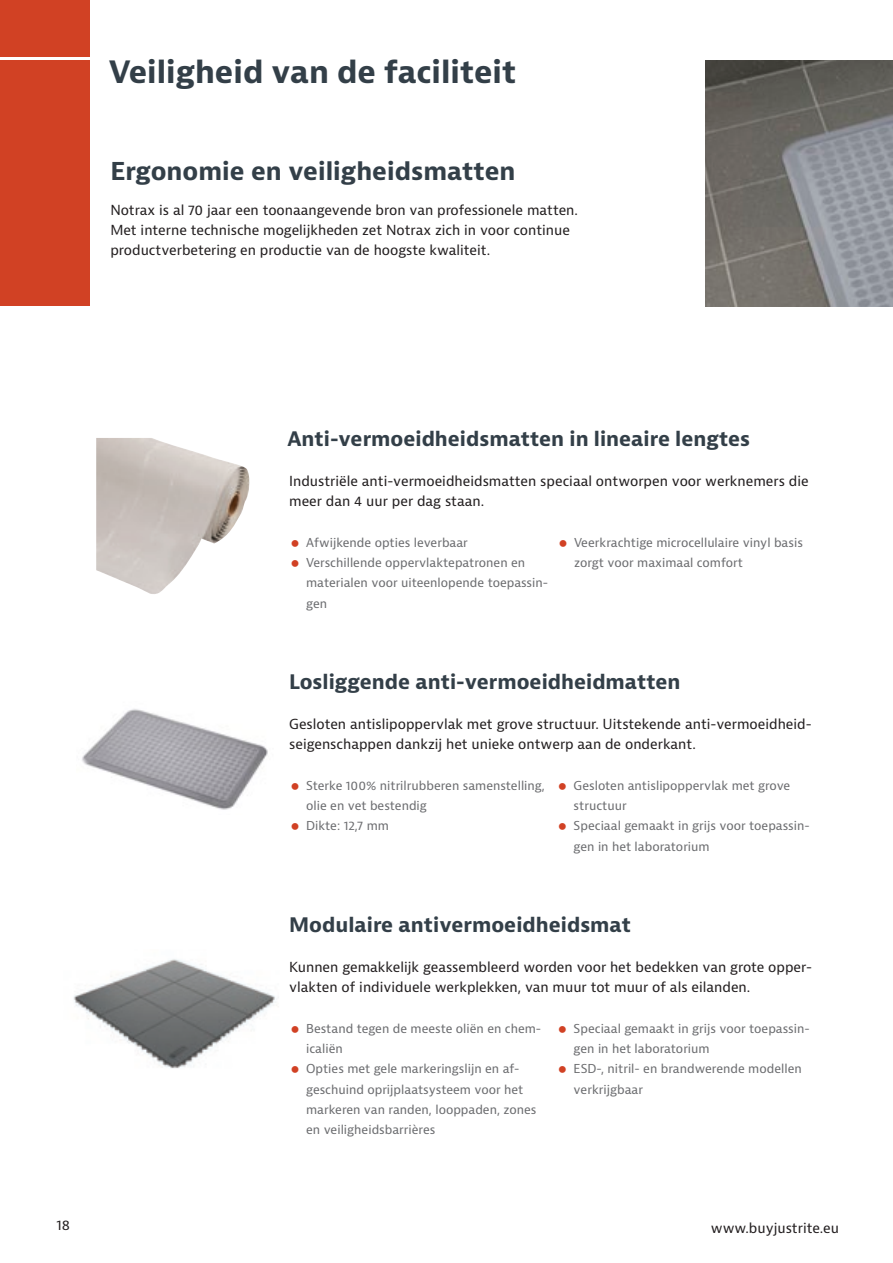
<style>
.page{position:relative;width:893px;height:1263px;background:#fff}
.page>*{position:absolute;margin:0;border:0;box-sizing:border-box;transform-origin:0 0}
.Main_Titles{font:700 30px "Bernina Sans";color:#333f48}
.Titles{font:700 24px "Bernina Sans";color:#333f48}
.Product_Title_Left{font:700 19.5px "Bernina Sans";color:#333f48}
.platte_tekst{font:13.5px/20.2px "Bernina Sans";color:#231f20}
.t1{font:12px/20.2px "Bernina Sans";color:#6c6d70}
</style>
<div class="page">
<img style="left:96px;top:438px;width:154px;height:156px">
<img style="left:82px;top:709px;width:186px;height:101px">
<img style="left:73px;top:959px;width:203px;height:110px">
<img style="left:706px;top:61px;width:187px;height:245px">
<div style="left:0;top:61px;width:89px;height:245px;background:#d14124"></div>
<div style="left:0;top:0;width:89px;height:56px;background:#d14124"></div>
<p class="Main_Titles" style="left:109px;top:52px;width:409px">Veiligheid van de faciliteit</p>
<p class="Titles" style="left:110px;top:156px;width:407px">Ergonomie en veiligheidsmatten</p>
<p class="platte_tekst" style="left:110px;top:200px;width:469px">Notrax is al 70 jaar een toonaangevende bron van professionele matten.</p>
<p class="platte_tekst" style="left:110px;top:220px;width:461px">Met interne technische mogelijkheden zet Notrax zich in voor continue productverbetering en productie van de hoogste kwaliteit.</p>
<p class="Product_Title_Left" style="left:287px;top:426px;width:464px">Anti-vermoeidheidsmatten in lineaire lengtes</p>
<p class="platte_tekst" style="left:289px;top:471px;width:521px">Industriële anti-vermoeidheidsmatten speciaal ontworpen voor werknemers die meer dan 4 uur per dag staan.</p>
<p class="t1" style="left:306px;top:532px;width:163px">Afwijkende opties leverbaar</p>
<p class="t1" style="left:306px;top:553px;width:243px">Verschillende oppervlaktepatronen en materialen voor uiteenlopende toepassin&shy;gen</p>
<p class="t1" style="left:574px;top:532px;width:230px">Veerkrachtige microcellulaire vinyl basis zorgt voor maximaal comfort</p>
<p class="Product_Title_Left" style="left:289px;top:669px;width:393px">Losliggende anti-vermoeidheidmatten</p>
<p class="platte_tekst" style="left:289px;top:714px;width:524px">Gesloten antislipoppervlak met grove structuur. Uitstekende anti-vermoeidheid&shy;seigenschappen dankzij het unieke ontwerp aan de onderkant.</p>
<p class="t1" style="left:306px;top:775px;width:240px">Sterke 100% nitrilrubberen samenstelling, olie en vet bestendig</p>
<p class="t1" style="left:306px;top:816px;width:84px">Dikte: 12,7 mm</p>
<p class="t1" style="left:574px;top:775px;width:218px">Gesloten antislipoppervlak met grove structuur</p>
<p class="t1" style="left:574px;top:816px;width:238px">Speciaal gemaakt in grijs voor toepassin&shy;gen in het laboratorium</p>
<p class="Product_Title_Left" style="left:289px;top:912px;width:343px">Modulaire antivermoeidheidsmat</p>
<p class="platte_tekst" style="left:289px;top:957px;width:524px">Kunnen gemakkelijk geassembleerd worden voor het bedekken van grote opper&shy;vlakten of individuele werkplekken, van muur tot muur of als eilanden.</p>
<p class="t1" style="left:306px;top:1018px;width:237px">Bestand tegen de meeste oliën en chem&shy;icaliën</p>
<p class="t1" style="left:306px;top:1059px;width:232px">Opties met gele markeringslijn en af&shy;geschuind oprijplaatsysteem voor het markeren van randen, looppaden, zones en veiligheidsbarrières</p>
<p class="t1" style="left:574px;top:1018px;width:238px">Speciaal gemaakt in grijs voor toepassin&shy;gen in het laboratorium</p>
<p class="t1" style="left:574px;top:1059px;width:230px">ESD-, nitril- en brandwerende modellen verkrijgbaar</p>
<p class="platte_tekst" style="left:56px;top:1215px;width:15px">18</p>
<p class="platte_tekst" style="left:711px;top:1218px;width:130px">www.buyjustrite.eu</p>
</div>
